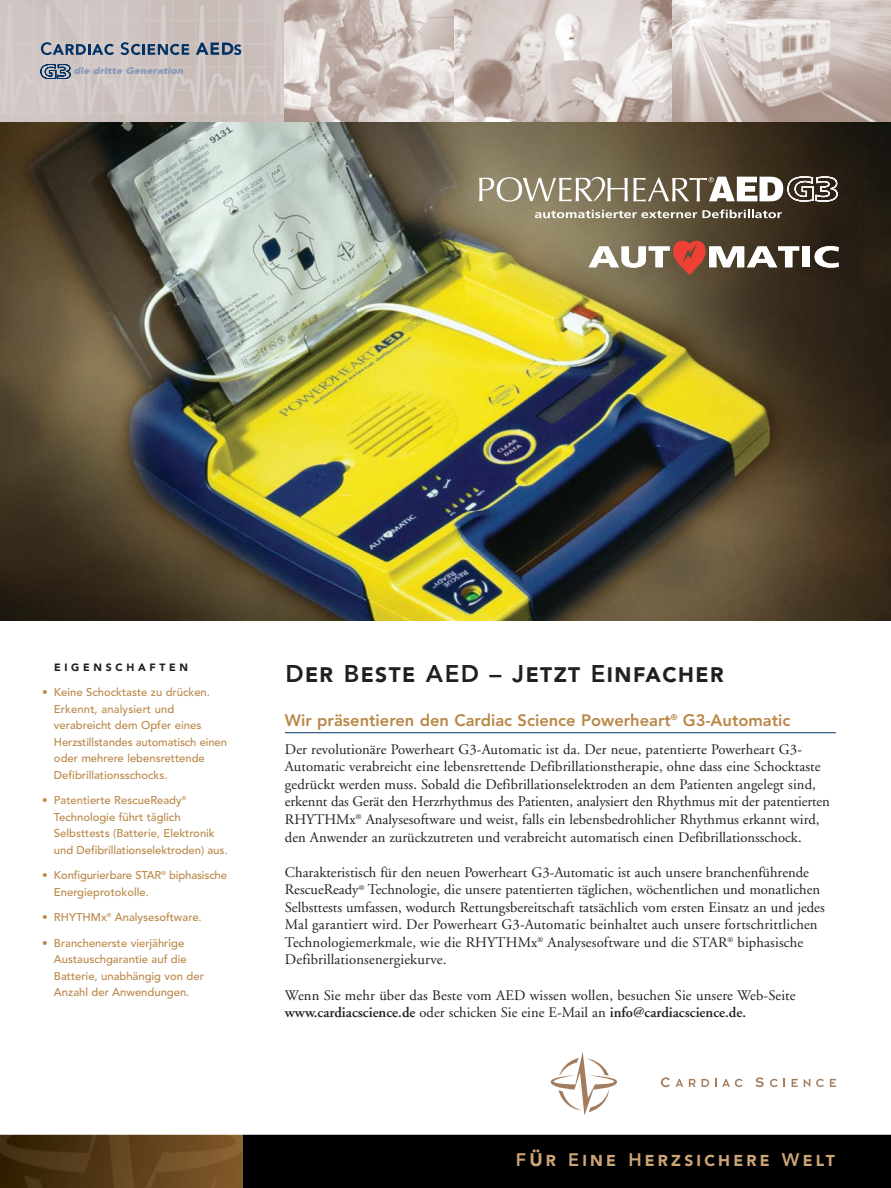
<style>
.page{position:relative;width:891px;height:1188px;background:#fff}
.page>*{position:absolute;margin:0;border:0;box-sizing:border-box;transform-origin:0 0}
.t1{font:900 20.85px "Avenir";letter-spacing:.07em;color:#231f20}
.t2{font:800 16.5px "Avenir";color:#ba8748}
.t3{font:900 15.6px "Avenir";letter-spacing:.205em;color:#cca576}
.t4{font:14.7px/17.5px "Adobe Garamond";color:#231f20}
.t5{font:500 11.25px/16.5px "Avenir";color:#ba8748}
.t6{font:900 10.5px "Avenir";letter-spacing:.355em;color:#231f20}
.s1{font-weight:800;font-size:24px}
.s2{font-weight:600}
.s3{font-weight:800;font-size:18px}
.s4{font-size:18px}
</style>
<div class="page">
<img style="left:0;top:122px;width:891px;height:499px">
<img style="left:284px;top:0;width:171px;height:122px">
<img style="left:455px;top:0;width:217px;height:122px">
<img style="left:672px;top:0;width:219px;height:122px">
<div style="left:0;top:0;width:284px;height:122px;background:#cec5c1"></div>
<div style="left:0;top:1134px;width:891px;height:54px;background:#000"></div>
<img style="left:0;top:1135px;width:243px;height:53px">
<hr style="left:0;top:1133px;width:891px;height:2px;background:#fff">
<svg style="left:479px;top:176px;width:359px;height:26px"></svg>
<svg style="left:535px;top:209px;width:247px;height:9px"></svg>
<div style="left:803px;top:246px;width:7px;height:21px;background:#fff"></div>
<svg style="left:815px;top:246px;width:24px;height:22px"></svg>
<svg style="left:589px;top:241px;width:210px;height:34px"></svg>
<svg style="left:551px;top:1052px;width:66px;height:64px"></svg>
<svg style="left:661px;top:1077px;width:9px;height:10px"></svg>
<svg style="left:676px;top:1079px;width:7px;height:8px"></svg>
<svg style="left:689px;top:1079px;width:7px;height:8px"></svg>
<svg style="left:702px;top:1079px;width:7px;height:8px"></svg>
<svg style="left:715px;top:1079px;width:28px;height:8px"></svg>
<svg style="left:756px;top:1077px;width:8px;height:10px"></svg>
<svg style="left:770px;top:1079px;width:8px;height:8px"></svg>
<svg style="left:792px;top:1079px;width:6px;height:8px"></svg>
<svg style="left:804px;top:1079px;width:6px;height:8px"></svg>
<svg style="left:816px;top:1079px;width:8px;height:8px"></svg>
<svg style="left:830px;top:1079px;width:6px;height:8px"></svg>
<hr style="left:285px;top:732px;width:551px;height:1px;background:#003468">
<svg style="left:41px;top:42px;width:73px;height:13px"></svg>
<svg style="left:120px;top:42px;width:69px;height:13px"></svg>
<svg style="left:196px;top:43px;width:45px;height:12px"></svg>
<svg style="left:40px;top:64px;width:143px;height:15px"></svg>
<p class="t6" style="left:54px;top:663px;width:136px">EIGENSCHAFTEN</p>
<p class="t5" style="left:54px;top:686px;width:174px;text-indent:-12px">• Keine Schocktaste zu drücken.<br>Erkennt, analysiert und verabreicht dem Opfer eines<br>Herzstillstandes automatisch einen oder mehrere lebensrettende<br>Defibrillationsschocks.</p>
<p class="t5" style="left:54px;top:794px;width:175px;text-indent:-12px">• Patentierte RescueReady<sup>®<br></sup>Technologie führt täglich<br>Selbsttests (Batterie, Elektronik und Defibrillationselektroden) aus.</p>
<p class="t5" style="left:54px;top:869px;width:175px;text-indent:-12px">• Konfigurierbare STAR<sup>®</sup> biphasische<br>Energieprotokolle.</p>
<p class="t5" style="left:42px;top:911px;width:161px">• RHYTHMx<sup>®</sup> Analysesoftware.</p>
<p class="t5" style="left:54px;top:936px;width:151px;text-indent:-12px">• Branchenerste vierjährige<br>Austauschgarantie auf die<br>Batterie, unabhängig von der<br>Anzahl der Anwendungen.</p>
<h1 class="t1" style="left:285px;top:666px;width:440px"><span class="s1">D</span>ER <span class="s1">B</span>ESTE <span class="s1">AED – J</span>ETZT <span class="s1">E</span>INFACHER</h1>
<p class="t2" style="left:285px;top:713px;width:507px">Wir präsentieren den Cardiac Science Powerheart<sup>®</sup> G3-Automatic</p>
<p class="t4" style="left:285px;top:742px;width:546px">Der revolutionäre Powerheart G3-Automatic ist da. Der neue, patentierte Powerheart G3- Automatic verabreicht eine lebensrettende Defibrillationstherapie, ohne dass eine Schocktaste gedrückt werden muss. Sobald die Defibrillationselektroden an dem Patienten angelegt sind, erkennt das Gerät den Herzrhythmus des Patienten, analysiert den Rhythmus mit der patentierten RHYTHMx<sup>®</sup> Analysesoftware und weist, falls ein lebensbedrohlicher Rhythmus erkannt wird, den Anwender an zurückzutreten und verabreicht automatisch einen Defibrillationsschock.</p>
<p class="t4" style="left:285px;top:865px;width:541px">Charakteristisch für den neuen Powerheart G3-Automatic ist auch unsere branchenführende RescueReady<sup>®</sup> Technologie, die unsere patentierten täglichen, wöchentlichen und monatlichen Selbsttests umfassen, wodurch Rettungsbereitschaft tatsächlich vom ersten Einsatz an und jedes Mal garantiert wird. Der Powerheart G3-Automatic beinhaltet auch unsere fortschrittlichen Technologiemerkmale, wie die RHYTHMx<sup>®</sup> Analysesoftware und die STAR<sup>®</sup> biphasische Defibrillationsenergiekurve.</p>
<p class="t4" style="left:285px;top:987px;width:512px">Wenn Sie mehr über das Beste vom AED wissen wollen, besuchen Sie unsere Web-Seite <span class="s2">www.cardiacscience.de</span> oder schicken Sie eine E-Mail an <span class="s2">info@cardiacscience.de.</span></p>
<p class="t3" style="left:516px;top:1154px;width:321px"><span class="s3">F</span><span class="s4">Ü</span>R <span class="s3">E</span>INE <span class="s3">H</span>ERZSICHERE <span class="s3">W</span>ELT</p>
</div>
